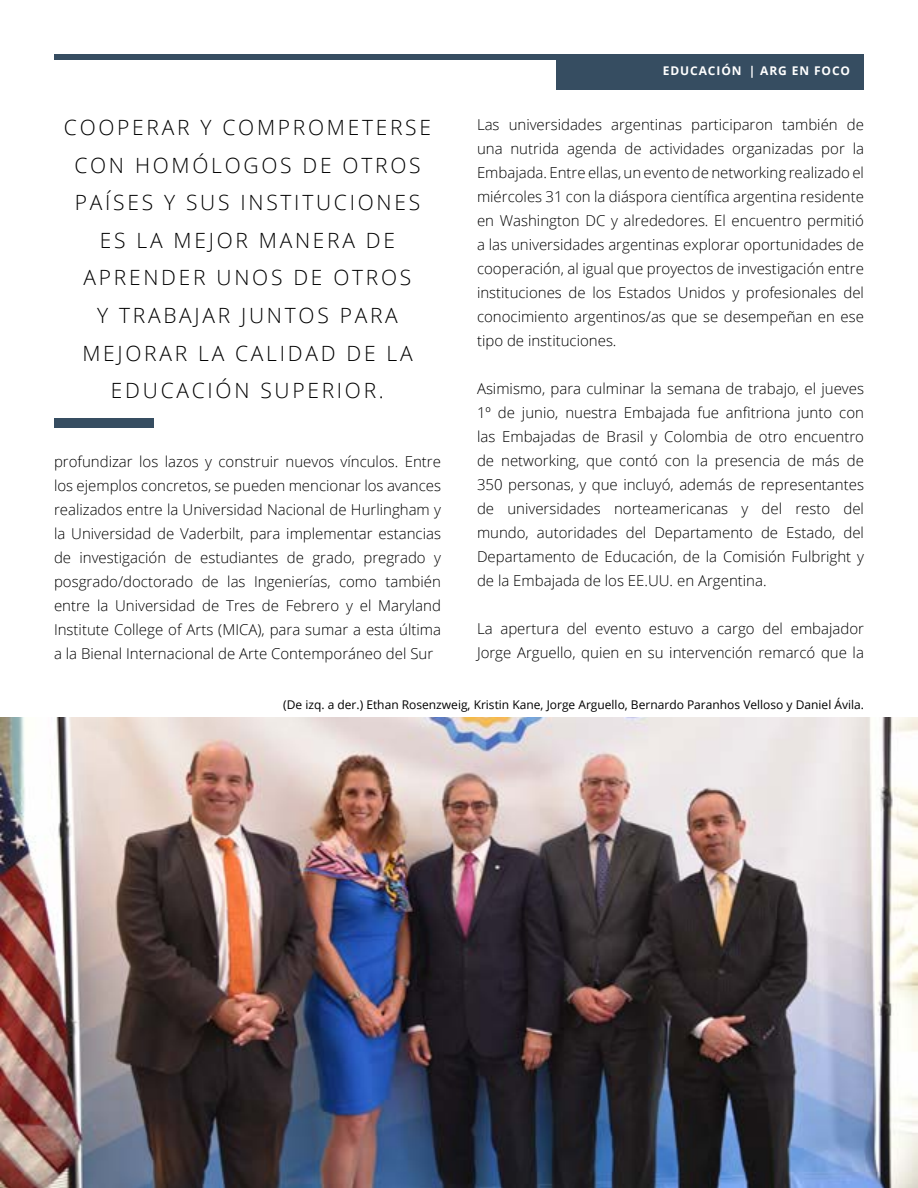
<style>
.page{position:relative;width:918px;height:1188px;background:#fff}
.page>*{position:absolute;margin:0;border:0;box-sizing:border-box;transform-origin:0 0}
.t1{font:300 21px/37.5px "Open Sans";letter-spacing:.13em;color:#000;text-align:center}
.t2{font:300 15px/24px "Open Sans";color:#000;text-align:justify}
.t3{font:12px "Open Sans";color:#000}
.t4{font:700 12px "Open Sans";letter-spacing:.075em;color:#fff}
</style>
<div class="page">
<div style="left:54px;top:54px;width:810px;height:5px;background:#364d61"></div>
<div style="left:556px;top:54px;width:308px;height:36px;background:#364d61"></div>
<div style="left:54px;top:418px;width:100px;height:10px;background:#364d61"></div>
<img style="left:0;top:717px;width:918px;height:471px">
<h1 class="t1" style="left:64px;top:109px;width:369px">COOPERAR Y COMPROMETERSE<br>CON HOMÓLOGOS DE OTROS<br>PAÍSES Y SUS INSTITUCIONES<br>ES LA MEJOR MANERA DE<br>APRENDER UNOS DE OTROS<br>Y TRABAJAR JUNTOS PARA<br>MEJORAR LA CALIDAD DE LA<br>EDUCACIÓN SUPERIOR.</h1>
<p class="t2" style="left:54px;top:449px;width:389px">profundizar los lazos y construir nuevos vínculos. Entre los ejemplos concretos, se pueden mencionar los avances realizados entre la Universidad Nacional de Hurlingham y la Universidad de Vaderbilt, para implementar estancias de investigación de estudiantes de grado, pregrado y posgrado/doctorado de las Ingenierías, como también entre la Universidad de Tres de Febrero y el Maryland Institute College of Arts (MICA), para sumar a esta última a la Bienal Internacional de Arte Contemporáneo del Sur</p>
<p class="t4" style="left:663px;top:62px;width:37px">EDUCAC</p>
<p class="t4" style="left:717px;top:62px;width:135px">IÓN | ARG EN FOCO</p>
<p class="t2" style="left:477px;top:112px;width:389px">Las universidades argentinas participaron también de una nutrida agenda de actividades organizadas por la Embajada. Entre ellas, un evento de networking realizado el miércoles 31 con la diáspora científica argentina residente en Washington DC y alrededores. El encuentro permitió a las universidades argentinas explorar oportunidades de cooperación, al igual que proyectos de investigación entre instituciones de los Estados Unidos y profesionales del conocimiento argentinos/as que se desempeñan en ese tipo de instituciones.</p>
<p class="t2" style="left:477px;top:376px;width:389px">Asimismo, para culminar la semana de trabajo, el jueves 1º de junio, nuestra Embajada fue anfitriona junto con las Embajadas de Brasil y Colombia de otro encuentro de networking, que contó con la presencia de más de 350 personas, y que incluyó, además de representantes de universidades norteamericanas y del resto del mundo, autoridades del Departamento de Estado, del Departamento de Educación, de la Comisión Fulbright y de la Embajada de los EE.UU. en Argentina.</p>
<p class="t2" style="left:477px;top:616px;width:389px">La apertura del evento estuvo a cargo del embajador<br>Jorge Arguello, quien en su intervención remarcó que la</p>
<p class="t3" style="left:283px;top:697px;width:582px">(De izq. a der.) Ethan Rosenzweig, Kristin Kane, Jorge Arguello, Bernardo Paranhos Velloso y Daniel Ávila.</p>
</div>
